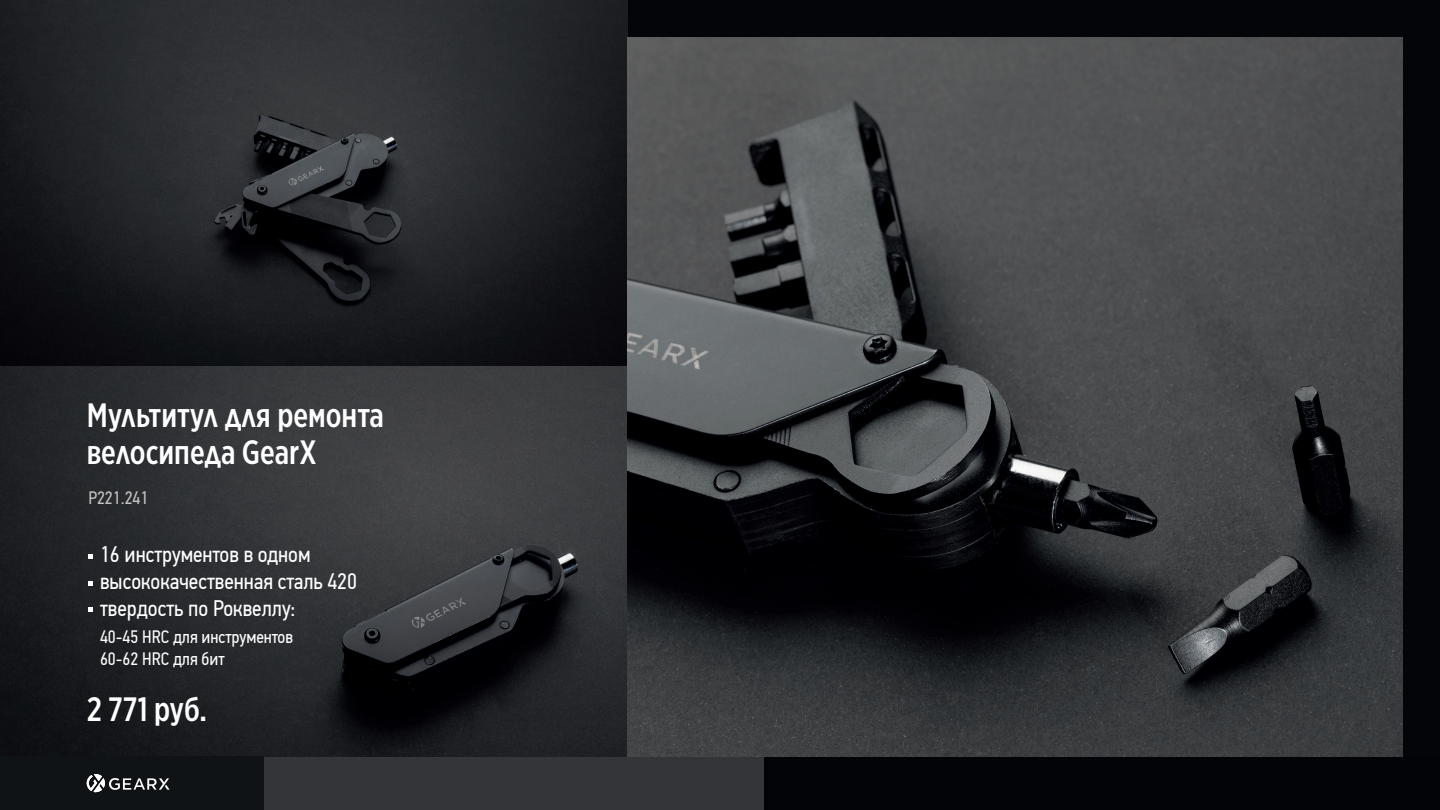
<style>
.page{position:relative;width:1440px;height:810px;background:#fff}
.page>*{position:absolute;margin:0;border:0;box-sizing:border-box;transform-origin:0 0}
.t1{font:500 33.75px/37.5px "Gotham X Narrow";color:#fff}
.t2{font:22.5px/27px "PF Din Text Cond Pro";color:#fff}
.t3{font:18px/22.5px "PF Din Text Cond Pro";color:#fff}
.t4{font:18px "PF Din Text Cond Pro";color:#c4c5c4}
</style>
<div class="page">
<div style="left:264px;top:298px;width:501px;height:512px;background:#333539"></div>
<div style="left:0;top:0;width:1440px;height:756px;background:#040508"></div>
<div style="left:765px;top:756px;width:675px;height:54px;background:#020407"></div>
<img style="left:0;top:0;width:628px;height:756px">
<img style="left:628px;top:37px;width:774px;height:719px">
<svg style="left:88px;top:554px;width:5px;height:5px"></svg>
<svg style="left:88px;top:581px;width:5px;height:5px"></svg>
<svg style="left:88px;top:608px;width:5px;height:4px"></svg>
<div style="left:0;top:756px;width:264px;height:54px;background:#101315"></div>
<svg style="left:87px;top:774px;width:83px;height:19px"></svg>
<h1 class="t1" style="left:87px;top:396px;width:299px">Мультитул для ремонта велосипеда GearX</h1>
<p class="t4" style="left:88px;top:487px;width:62px">P221.241</p>
<p class="t2" style="left:100px;top:541px;width:259px">16 инструментов в одном высококачественная сталь 420 твердость по Роквеллу:</p>
<p class="t3" style="left:100px;top:625px;width:195px">40-45 HRC для инструментов<br>60-62 HRC для бит</p>
<h1 class="t1" style="left:87px;top:690px;width:122px">2 771 руб.</h1>
</div>
